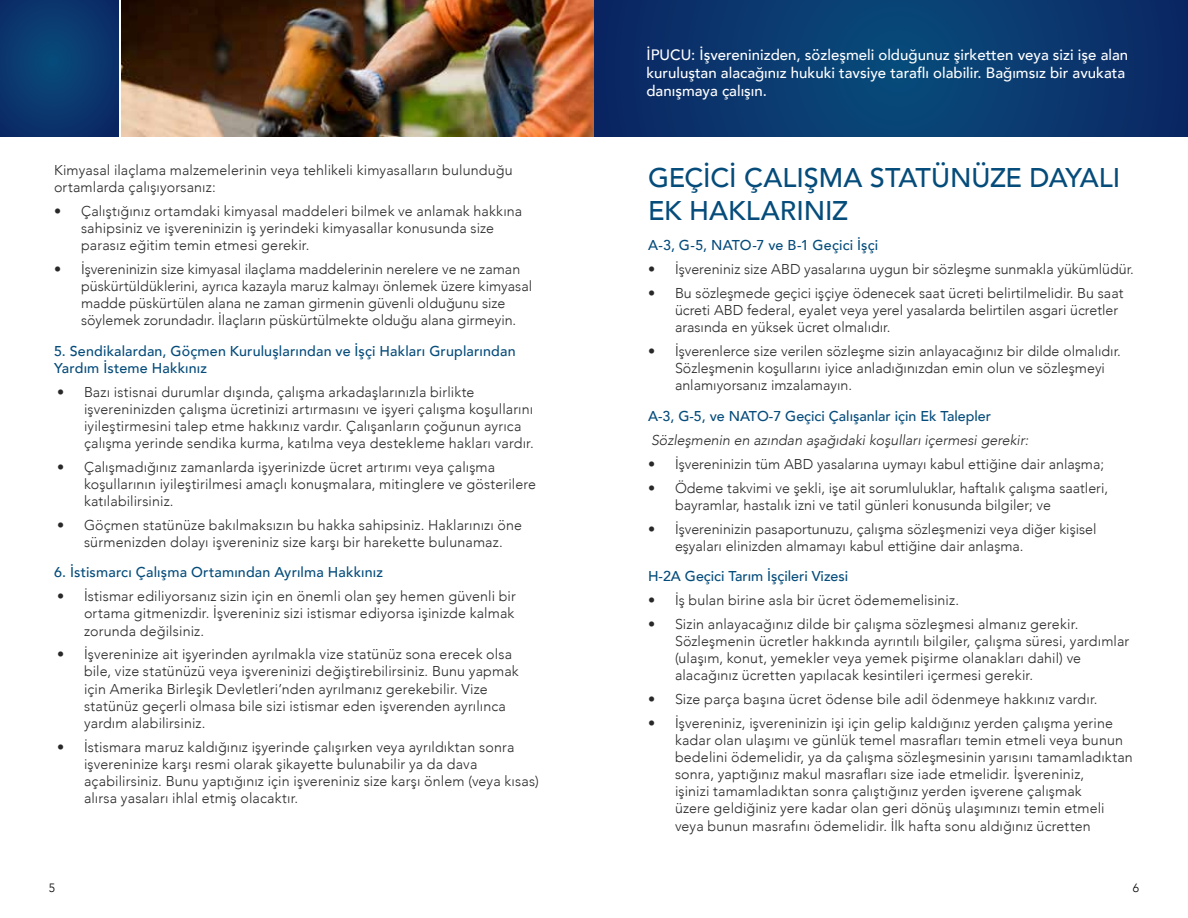
<style>
.page{position:relative;width:1188px;height:918px;background:#fff}
.page>*{position:absolute;margin:0;border:0;box-sizing:border-box;transform-origin:0 0}
.t1{font:500 27px/32.4px "Avenir";letter-spacing:-.005em;color:#054c7b}
.t2{font:500 15px/18px "Avenir";color:#fff}
.t3{font:300 14.25px/17.1px "Avenir";letter-spacing:.005em;color:#292829}
.t4{font:500 14.25px/17.1px "Avenir";letter-spacing:.01em;color:#054c7b}
.t5{font:italic 300 14.25px "Avenir";color:#292829}
.t6{font:300 12px "Avenir";color:#000}
</style>
<div class="page">
<svg style="left:0;top:0;width:118px;height:136px;background:#0a376e"></svg>
<img style="left:122px;top:0;width:472px;height:136px">
<svg style="left:594px;top:0;width:594px;height:136px;background:#0a376e"></svg>
<p class="t3" style="left:54px;top:161px;width:460px">Kimyasal ilaçlama malzemelerinin veya tehlikeli kimyasalların bulunduğu ortamlarda çalışıyorsanız:</p>
<p class="t3" style="left:81px;top:202px;width:443px;text-indent:-27px">• Çalıştığınız ortamdaki kimyasal maddeleri bilmek ve anlamak hakkına sahipsiniz ve işvereninizin iş yerindeki kimyasallar konusunda size parasız eğitim temin etmesi gerekir.</p>
<p class="t3" style="left:81px;top:260px;width:453px;text-indent:-27px">• İşvereninizin size kimyasal ilaçlama maddelerinin nerelere ve ne zaman püskürtüldüklerini, ayrıca kazayla maruz kalmayı önlemek üzere kimyasal madde püskürtülen alana ne zaman girmenin güvenli olduğunu size söylemek zorundadır. İlaçların püskürtülmekte olduğu alana girmeyin.</p>
<p class="t4" style="left:54px;top:341px;width:463px">5. Sendikalardan, Göçmen Kuruluşlarından ve İşçi Hakları Gruplarından<br>Yardım İsteme Hakkınız</p>
<p class="t3" style="left:84px;top:383px;width:451px;text-indent:-27px">• Bazı istisnai durumlar dışında, çalışma arkadaşlarınızla birlikte işvereninizden çalışma ücretinizi artırmasını ve işyeri çalışma koşullarını iyileştirmesini talep etme hakkınız vardır. Çalışanların çoğunun ayrıca çalışma yerinde sendika kurma, katılma veya destekleme hakları vardır.</p>
<p class="t3" style="left:84px;top:458px;width:454px;text-indent:-27px">• Çalışmadığınız zamanlarda işyerinizde ücret artırımı veya çalışma koşullarının iyileştirilmesi amaçlı konuşmalara, mitinglere ve gösterilere katılabilirsiniz.</p>
<p class="t3" style="left:57px;top:516px;width:467px;text-align:center">• Göçmen statünüze bakılmaksızın bu hakka sahipsiniz. Haklarınızı öne sürmenizden dolayı işvereniniz size karşı bir harekette bulunamaz.</p>
<p class="t4" style="left:54px;top:563px;width:331px">6. İstismarcı Çalışma Ortamından Ayrılma Hakkınız</p>
<p class="t3" style="left:84px;top:588px;width:433px;text-align:justify;text-indent:-27px">• İstismar ediliyorsanız sizin için en önemli olan şey hemen güvenli bir ortama gitmenizdir. İşvereniniz sizi istismar ediyorsa işinizde kalmak zorunda değilsiniz.</p>
<p class="t3" style="left:84px;top:646px;width:436px;text-indent:-27px">• İşvereninize ait işyerinden ayrılmakla vize statünüz sona erecek olsa bile, vize statünüzü veya işvereninizi değiştirebilirsiniz. Bunu yapmak için Amerika Birleşik Devletleri’nden ayrılmanız gerekebilir. Vize statünüz geçerli olmasa bile sizi istismar eden işverenden ayrılınca yardım alabilirsiniz.</p>
<p class="t3" style="left:84px;top:738px;width:456px;text-indent:-27px">• İstismara maruz kaldığınız işyerinde çalışırken veya ayrıldıktan sonra işvereninize karşı resmi olarak şikayette bulunabilir ya da dava açabilirsiniz. Bunu yaptığınız için işvereniniz size karşı önlem (veya kısas) alırsa yasaları ihlal etmiş olacaktır.</p>
<p class="t2" style="left:646px;top:45px;width:483px">İPUCU: İşvereninizden, sözleşmeli olduğunuz şirketten veya sizi işe alan kuruluştan alacağınız hukuki tavsiye taraflı olabilir. Bağımsız bir avukata danışmaya çalışın.</p>
<h1 class="t1" style="left:648px;top:160px;width:474px">GEÇİCİ ÇALIŞMA STATÜNÜZE DAYALI<br>EK HAKLARINIZ</h1>
<p class="t4" style="left:648px;top:236px;width:232px">A-3, G-5, NATO-7 ve B-1 Geçici İşçi</p>
<p class="t3" style="left:648px;top:261px;width:488px">• İşvereniniz size ABD yasalarına uygun bir sözleşme sunmakla yükümlüdür.</p>
<p class="t3" style="left:675px;top:285px;width:450px;text-indent:-27px">• Bu sözleşmede geçici işçiye ödenecek saat ücreti belirtilmelidir. Bu saat ücreti ABD federal, eyalet veya yerel yasalarda belirtilen asgari ücretler arasında en yüksek ücret olmalıdır.</p>
<p class="t3" style="left:675px;top:343px;width:447px;text-indent:-27px">• İşverenlerce size verilen sözleşme sizin anlayacağınız bir dilde olmalıdır.<br>Sözleşmenin koşullarını iyice anladığınızdan emin olun ve sözleşmeyi anlamıyorsanız imzalamayın.</p>
<p class="t4" style="left:648px;top:407px;width:345px">A-3, G-5, ve NATO-7 Geçici Çalışanlar için Ek Talepler</p>
<p class="t5" style="left:651px;top:432px;width:379px">Sözleşmenin en azından aşağıdaki koşulları içermesi gerekir:</p>
<p class="t3" style="left:648px;top:455px;width:458px">• İşvereninizin tüm ABD yasalarına uymayı kabul ettiğine dair anlaşma;</p>
<p class="t3" style="left:675px;top:479px;width:435px;text-indent:-27px">• Ödeme takvimi ve şekli, işe ait sorumluluklar, haftalık çalışma saatleri, bayramlar, hastalık izni ve tatil günleri konusunda bilgiler; ve</p>
<p class="t3" style="left:675px;top:520px;width:423px;text-indent:-27px">• İşvereninizin pasaportunuzu, çalışma sözleşmenizi veya diğer kişisel eşyaları elinizden almamayı kabul ettiğine dair anlaşma.</p>
<p class="t4" style="left:648px;top:567px;width:202px">H-2A Geçici Tarım İşçileri Vizesi</p>
<p class="t3" style="left:648px;top:592px;width:313px">• İş bulan birine asla bir ücret ödememelisiniz.</p>
<p class="t3" style="left:675px;top:615px;width:456px;text-indent:-27px">• Sizin anlayacağınız dilde bir çalışma sözleşmesi almanız gerekir.<br>Sözleşmenin ücretler hakkında ayrıntılı bilgiler, çalışma süresi, yardımlar (ulaşım, konut, yemekler veya yemek pişirme olanakları dahil) ve alacağınız ücretten yapılacak kesintileri içermesi gerekir.</p>
<p class="t3" style="left:648px;top:691px;width:451px">• Size parça başına ücret ödense bile adil ödenmeye hakkınız vardır.</p>
<p class="t3" style="left:675px;top:715px;width:459px;text-indent:-27px">• İşvereniniz, işvereninizin işi için gelip kaldığınız yerden çalışma yerine kadar olan ulaşımı ve günlük temel masrafları temin etmeli veya bunun bedelini ödemelidir, ya da çalışma sözleşmesinin yarısını tamamladıktan sonra, yaptığınız makul masrafları size iade etmelidir. İşvereniniz,<br>işinizi tamamladıktan sonra çalıştığınız yerden işverene çalışmak<br>üzere geldiğiniz yere kadar olan geri dönüş ulaşımınızı temin etmeli veya bunun masrafını ödemelidir. İlk hafta sonu aldığınız ücretten</p>
<p class="t6" style="left:49px;top:881px;width:8px">5</p>
<p class="t6" style="left:1133px;top:881px;width:8px">6</p>
</div>
